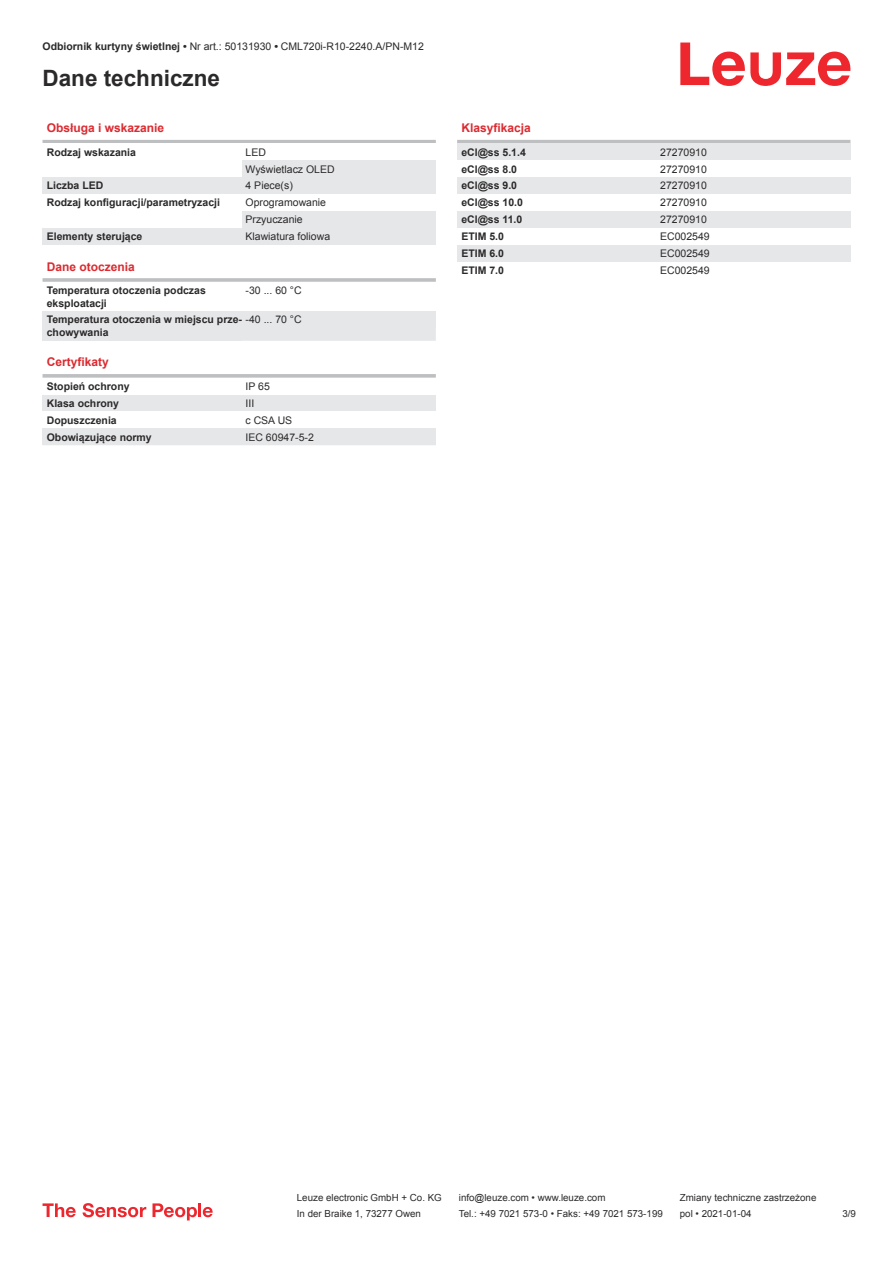
<style>
.page{position:relative;width:893px;height:1263px;background:#fff}
.page>*{position:absolute;margin:0;border:0;box-sizing:border-box;transform-origin:0 0}
.t1{font:700 22.5px "Arial";color:#2b292a}
.t2{font:700 12px "Arial";color:#db2a30}
.t3{font:700 10.5px/12.6px "Arial";color:#2b292a}
.t4{font:10.5px/17px "Arial";color:#2b292a}
.t5{font:9.75px "Arial";color:#2b292a}
.s1{font-weight:700}
.s2{font-weight:400}
</style>
<div class="page">
<svg style="left:680px;top:43px;width:170px;height:43px"></svg>
<div style="left:242px;top:328px;width:194px;height:13px;background:#e6e7e9"></div>
<hr style="left:43px;top:140px;width:393px;height:3px;background:#bdbfc1">
<div style="left:242px;top:160px;width:194px;height:17px;background:#e6e7e9"></div>
<div style="left:43px;top:177px;width:199px;height:17px;background:#e6e7e9"></div>
<div style="left:242px;top:177px;width:194px;height:17px;background:#e6e7e9"></div>
<div style="left:242px;top:211px;width:194px;height:17px;background:#e6e7e9"></div>
<div style="left:43px;top:228px;width:199px;height:17px;background:#e6e7e9"></div>
<div style="left:242px;top:228px;width:194px;height:17px;background:#e6e7e9"></div>
<hr style="left:43px;top:278px;width:393px;height:4px;background:#c7c8ca">
<div style="left:43px;top:311px;width:199px;height:30px;background:#e6e7e9"></div>
<div style="left:242px;top:311px;width:194px;height:17px;background:#e6e7e9"></div>
<svg style="left:43px;top:374px;width:393px;height:4px;background:#c3c5c7"></svg>
<div style="left:43px;top:395px;width:199px;height:16px;background:#e6e7e9"></div>
<div style="left:242px;top:395px;width:194px;height:16px;background:#e6e7e9"></div>
<div style="left:43px;top:428px;width:199px;height:17px;background:#e6e7e9"></div>
<div style="left:242px;top:428px;width:194px;height:17px;background:#e6e7e9"></div>
<hr style="left:457px;top:140px;width:393px;height:3px;background:#bdbfc1">
<div style="left:457px;top:143px;width:200px;height:17px;background:#e6e7e9"></div>
<div style="left:657px;top:143px;width:193px;height:17px;background:#e6e7e9"></div>
<div style="left:457px;top:177px;width:200px;height:17px;background:#e6e7e9"></div>
<div style="left:657px;top:177px;width:193px;height:17px;background:#e6e7e9"></div>
<div style="left:457px;top:211px;width:200px;height:17px;background:#e6e7e9"></div>
<div style="left:657px;top:211px;width:193px;height:17px;background:#e6e7e9"></div>
<div style="left:457px;top:245px;width:200px;height:17px;background:#e6e7e9"></div>
<div style="left:657px;top:245px;width:193px;height:17px;background:#e6e7e9"></div>
<svg style="left:43px;top:1203px;width:33px;height:14px"></svg>
<svg style="left:83px;top:1203px;width:63px;height:14px"></svg>
<svg style="left:153px;top:1203px;width:44px;height:17px"></svg>
<hr style="left:198px;top:1203px;width:3px;height:14px;background:#ed272d">
<svg style="left:203px;top:1207px;width:10px;height:10px"></svg>
<p class="t4" style="left:43px;top:39px;width:383px"><span class="s1">Odbiornik kurtyny świetlnej •</span> Nr art.: 50131930 <span class="s1">•</span> CML720i-R10-2240.A/PN-M12</p>
<h1 class="t1" style="left:43px;top:70px;width:179px">Dane techniczne</h1>
<p class="t2" style="left:47px;top:120px;width:119px">Obsługa i wskazanie</p>
<p class="t3" style="left:47px;top:146px;width:91px">Rodzaj wskazania</p>
<p class="t4" style="left:246px;top:143px;width:91px">LED<br>Wyświetlacz OLED</p>
<p class="t3" style="left:47px;top:180px;width:58px">Liczba LED</p>
<p class="t4" style="left:246px;top:178px;width:49px">4 Piece(s)</p>
<p class="t3" style="left:47px;top:196px;width:175px">Rodzaj konfiguracji/parametryzacji</p>
<p class="t4" style="left:246px;top:194px;width:82px">Oprogramowanie<br>Przyuczanie</p>
<p class="t3" style="left:47px;top:230px;width:97px">Elementy sterujące</p>
<p class="t4" style="left:246px;top:228px;width:86px">Klawiatura foliowa</p>
<p class="t2" style="left:47px;top:262px;width:90px">Dane otoczenia</p>
<p class="t3" style="left:47px;top:284px;width:161px">Temperatura otoczenia podczas eksploatacji</p>
<p class="t4" style="left:246px;top:283px;width:58px">-30 ... 60 °C</p>
<p class="t3" style="left:47px;top:314px;width:256px">Temperatura otoczenia w miejscu prze- <span class="s2">-40 ... 70 °C </span>chowywania</p>
<p class="t2" style="left:47px;top:358px;width:64px">Certyfikaty</p>
<p class="t3" style="left:47px;top:380px;width:84px">Stopień ochrony</p>
<p class="t4" style="left:246px;top:379px;width:26px">IP 65</p>
<p class="t3" style="left:47px;top:397px;width:74px">Klasa ochrony</p>
<p class="t4" style="left:246px;top:396px;width:10px">III</p>
<p class="t3" style="left:47px;top:415px;width:72px">Dopuszczenia</p>
<p class="t4" style="left:246px;top:411px;width:48px">c CSA US</p>
<p class="t3" style="left:47px;top:431px;width:107px">Obowiązujące normy</p>
<p class="t4" style="left:246px;top:428px;width:70px">IEC 60947-5-2</p>
<p class="t2" style="left:461px;top:120px;width:71px">Klasyfikacja</p>
<p class="t3" style="left:461px;top:146px;width:66px">eCl@ss 5.1.4</p>
<p class="t4" style="left:660px;top:144px;width:48px">27270910</p>
<p class="t3" style="left:461px;top:163px;width:57px">eCl@ss 8.0</p>
<p class="t4" style="left:660px;top:161px;width:48px">27270910</p>
<p class="t3" style="left:461px;top:180px;width:57px">eCl@ss 9.0</p>
<p class="t4" style="left:660px;top:178px;width:48px">27270910</p>
<p class="t3" style="left:461px;top:196px;width:63px">eCl@ss 10.0</p>
<p class="t4" style="left:660px;top:195px;width:48px">27270910</p>
<p class="t3" style="left:461px;top:213px;width:63px">eCl@ss 11.0</p>
<p class="t4" style="left:660px;top:212px;width:48px">27270910</p>
<p class="t3" style="left:461px;top:230px;width:44px">ETIM 5.0</p>
<p class="t4" style="left:660px;top:228px;width:51px">EC002549</p>
<p class="t3" style="left:461px;top:247px;width:44px">ETIM 6.0</p>
<p class="t4" style="left:660px;top:245px;width:51px">EC002549</p>
<p class="t3" style="left:461px;top:264px;width:44px">ETIM 7.0</p>
<p class="t4" style="left:660px;top:262px;width:51px">EC002549</p>
<p class="t5" style="left:297px;top:1191px;width:146px">Leuze electronic GmbH + Co. KG</p>
<p class="t5" style="left:459px;top:1191px;width:148px">info@leuze.com • www.leuze.com</p>
<p class="t5" style="left:680px;top:1191px;width:138px">Zmiany techniczne zastrzeżone</p>
<p class="t5" style="left:297px;top:1207px;width:126px">In der Braike 1, 73277 Owen</p>
<p class="t5" style="left:459px;top:1207px;width:205px">Tel.: +49 7021 573-0 • Faks: +49 7021 573-199</p>
<p class="t5" style="left:680px;top:1207px;width:73px">pol • 2021-01-04</p>
<p class="t5" style="left:842px;top:1210px;width:15px">3 /9</p>
</div>
